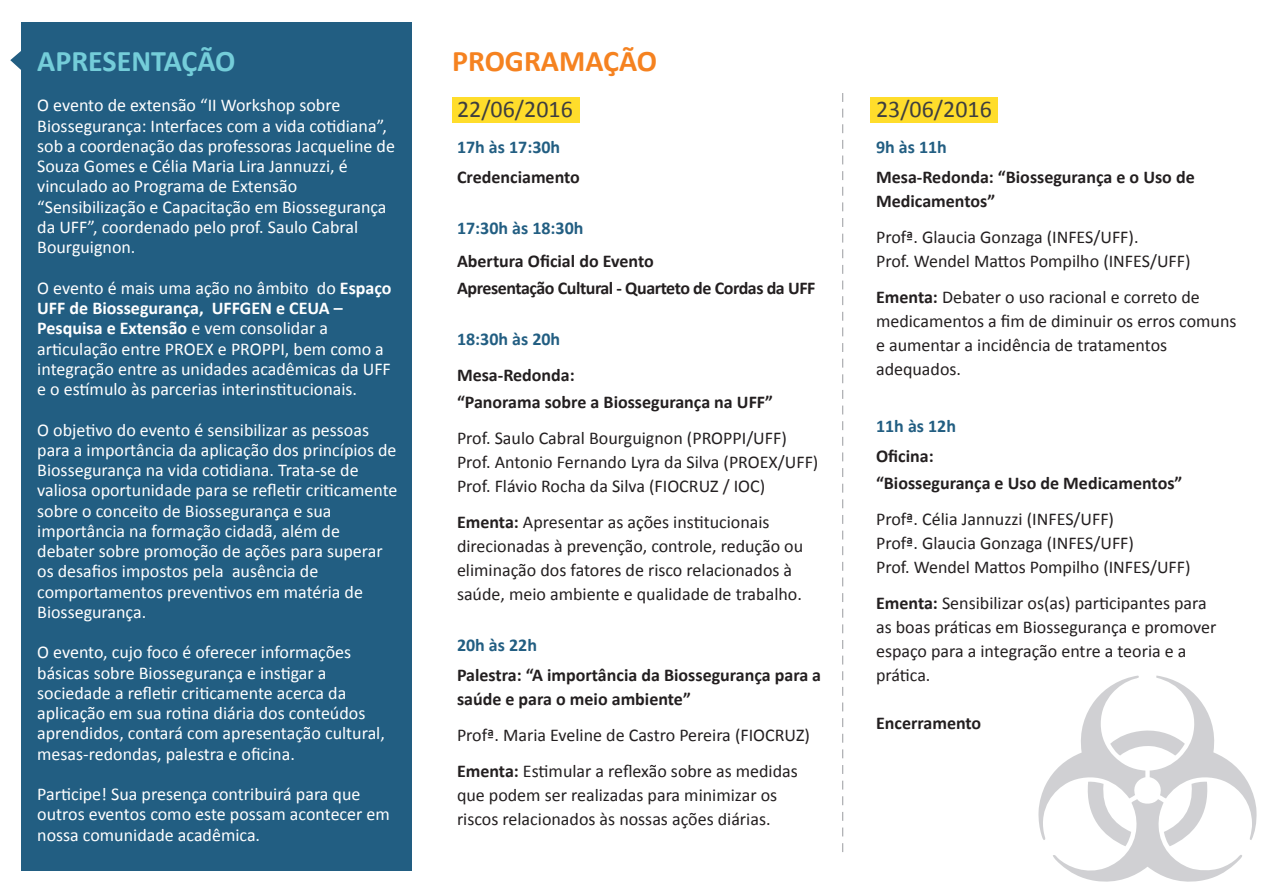
<style>
.page{position:relative;width:1263px;height:893px;background:#fff}
.page>*{position:absolute;margin:0;border:0;box-sizing:border-box;transform-origin:0 0}
.t1{font:700 30px "Calibri";color:#74cdd9}
.t2{font:700 30px "Calibri";color:#f58220}
.t3{font:24px "Calibri";color:#3e3e3f}
.t4{font:18px/20.2px "Calibri";color:#fff}
.t5{font:18px/24px "Calibri";color:#231f20}
.t6{font:700 18px/27px "Calibri";color:#231f20}
.t7{font:700 18px/27px "Calibri";letter-spacing:-.025em;color:#231f20}
.t8{font:700 18px "Calibri";color:#225e82}
.s1{font-weight:700}
</style>
<div class="page">
<svg style="left:842px;top:93px;width:1px;height:759px"></svg>
<div style="left:21px;top:22px;width:390px;height:849px;background:#225e82"></div>
<svg style="left:1038px;top:675px;width:218px;height:207px"></svg>
<svg style="left:10px;top:51px;width:11px;height:19px"></svg>
<div style="left:452px;top:97px;width:127px;height:25px;background:#ffdd2b"></div>
<div style="left:870px;top:97px;width:127px;height:25px;background:#ffdd2b"></div>
<h1 class="t1" style="left:37px;top:42px;width:200px">APRESENTAÇÃO</h1>
<p class="t4" style="left:37px;top:95px;width:359px">O evento de extensão “II Workshop sobre Biossegurança: Interfaces com a vida cotidiana”, sob a coordenação das professoras Jacqueline de Souza Gomes e Célia Maria Lira Jannuzzi, é vinculado ao Programa de Extensão “Sensibilização e Capacitação em Biossegurança da UFF”, coordenado pelo prof. Saulo Cabral Bourguignon.</p>
<p class="t4" style="left:37px;top:278px;width:356px">O evento é mais uma ação no âmbito do <span class="s1">Espaço UFF de Biossegurança, UFFGEN e CEUA – Pesquisa e Extensão</span> e vem consolidar a articulação entre PROEX e PROPPI, bem como a integração entre as unidades acadêmicas da UFF e o estímulo às parcerias interinstitucionais.</p>
<p class="t4" style="left:37px;top:419px;width:362px">O objetivo do evento é sensibilizar as pessoas para a importância da aplicação dos princípios de Biossegurança na vida cotidiana. Trata-se de valiosa oportunidade para se refletir criticamente sobre o conceito de Biossegurança e sua importância na formação cidadã, além de debater sobre promoção de ações para superar os desafios impostos pela ausência de comportamentos preventivos em matéria de Biossegurança.</p>
<p class="t4" style="left:37px;top:642px;width:349px">O evento, cujo foco é oferecer informações básicas sobre Biossegurança e instigar a sociedade a refletir criticamente acerca da aplicação em sua rotina diária dos conteúdos aprendidos, contará com apresentação cultural, mesas-redondas, palestra e oficina.</p>
<p class="t4" style="left:37px;top:784px;width:354px">Participe! Sua presença contribuirá para que outros eventos como este possam acontecer em nossa comunidade acadêmica.</p>
<h1 class="t2" style="left:452px;top:42px;width:207px">PROGRAMAÇÃO</h1>
<h2 class="t3" style="left:457px;top:94px;width:117px">22/06/2016</h2>
<p class="t8" style="left:457px;top:136px;width:105px">17h às 17:30h</p>
<p class="t6" style="left:457px;top:164px;width:124px">Credenciamento</p>
<p class="t8" style="left:457px;top:217px;width:128px">17:30h às 18:30h</p>
<p class="t7" style="left:457px;top:248px;width:360px">Abertura Oficial do Evento<br>Apresentação Cultural - Quarteto de Cordas da UFF</p>
<p class="t8" style="left:457px;top:328px;width:105px">18:30h às 20h</p>
<p class="t6" style="left:457px;top:362px;width:318px">Mesa-Redonda:<br>“Panorama sobre a Biossegurança na UFF”</p>
<p class="t5" style="left:457px;top:426px;width:363px">Prof. Saulo Cabral Bourguignon (PROPPI/UFF)<br>Prof. Antonio Fernando Lyra da Silva (PROEX/UFF)<br>Prof. Flávio Rocha da Silva (FIOCRUZ / IOC)</p>
<p class="t5" style="left:457px;top:510px;width:348px"><span class="s1">Ementa:</span> Apresentar as ações institucionais direcionadas à prevenção, controle, redução ou eliminação dos fatores de risco relacionados à saúde, meio ambiente e qualidade de trabalho.</p>
<p class="t8" style="left:457px;top:634px;width:82px">20h às 22h</p>
<p class="t6" style="left:457px;top:663px;width:366px;line-height:24px">Palestra: “A importância da Biossegurança para a saúde e para o meio ambiente”</p>
<p class="t5" style="left:457px;top:717px;width:354px;line-height:36px">Profª. Maria Eveline de Castro Pereira (FIOCRUZ)<br><span class="s1">Ementa:</span> Estimular a reflexão sobre as medidas</p>
<p class="t5" style="left:457px;top:783px;width:322px">que podem ser realizadas para minimizar os riscos relacionados às nossas ações diárias.</p>
<h2 class="t3" style="left:876px;top:94px;width:117px">23/06/2016</h2>
<p class="t8" style="left:876px;top:136px;width:72px">9h às 11h</p>
<p class="t6" style="left:876px;top:165px;width:320px;line-height:24px">Mesa-Redonda: “Biossegurança e o Uso de<br>Medicamentos”</p>
<p class="t5" style="left:876px;top:225px;width:316px">Profª. Glaucia Gonzaga (INFES/UFF).<br>Prof. Wendel Mattos Pompilho (INFES/UFF)</p>
<p class="t5" style="left:876px;top:285px;width:362px"><span class="s1">Ementa:</span> Debater o uso racional e correto de medicamentos a fim de diminuir os erros comuns e aumentar a incidência de tratamentos adequados.</p>
<p class="t8" style="left:876px;top:415px;width:82px">11h às 12h</p>
<p class="t6" style="left:876px;top:443px;width:308px">Oficina:<br>“Biossegurança e Uso de Medicamentos”</p>
<p class="t5" style="left:876px;top:507px;width:316px">Profª. Célia Jannuzzi (INFES/UFF)<br>Profª. Glaucia Gonzaga (INFES/UFF)<br>Prof. Wendel Mattos Pompilho (INFES/UFF)</p>
<p class="t5" style="left:876px;top:591px;width:342px"><span class="s1">Ementa:</span> Sensibilizar os(as) participantes para as boas práticas em Biossegurança e promover espaço para a integração entre a teoria e a prática.</p>
<p class="t6" style="left:876px;top:710px;width:107px">Encerramento</p>
</div>
